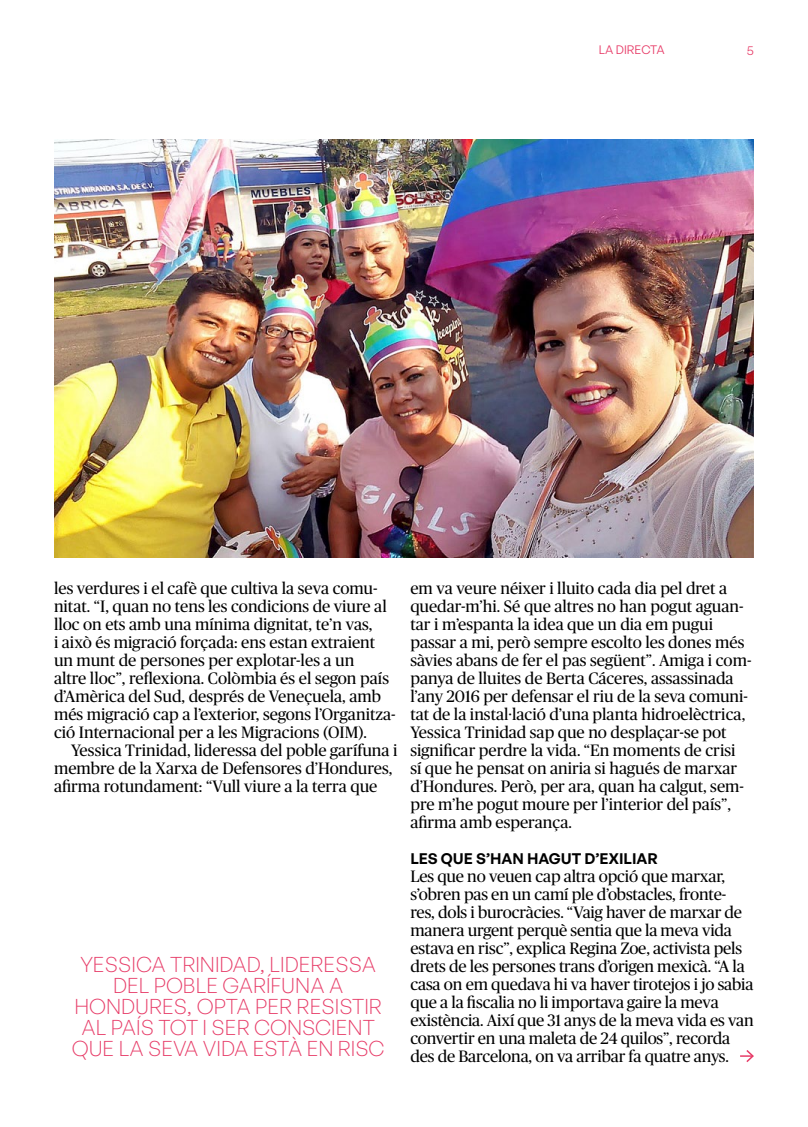
<style>
.page{position:relative;width:808px;height:1127px;background:#fff}
.page>*{position:absolute;margin:0;border:0;box-sizing:border-box;transform-origin:0 0}
.t1{font:300 21px/21px "General Sans";color:#e73c68;text-align:center}
.t2{font:16.5px/18px "Publico";color:#000}
.t3{font:600 15px "General Sans";color:#000}
.t4{font:12px "General Sans";color:#e73c68}
</style>
<div class="page">
<img style="left:54px;top:140px;width:700px;height:417px">
<svg style="left:740px;top:1050px;width:14px;height:12px"></svg>
<p class="t4" style="left:599px;top:42px;width:68px">LA DIRECTA</p>
<p class="t4" style="left:747px;top:43px;width:9px">5</p>
<p class="t2" style="left:54px;top:579px;width:343px">les verdures i el cafè que cultiva la seva comu&shy;nitat. “I, quan no tens les condicions de viure al lloc on ets amb una mínima dignitat, te’n vas,<br>i això és migració forçada: ens estan extraient un munt de persones per explotar-les a un<br>altre lloc”, reflexiona. Colòmbia és el segon país d’Amèrica del Sud, després de Veneçuela, amb més migració cap a l’exterior, segons l’Organitza&shy;ció Internacional per a les Migracions (OIM).</p>
<p class="t2" style="left:54px;top:741px;width:345px;text-indent:17px">Yessica Trinidad, lideressa del poble garífuna i membre de la Xarxa de Defensores d’Hondures, afirma rotundament: “Vull viure a la terra que</p>
<p class="t1" style="left:72px;top:953px;width:314px">YESSICA TRINIDAD, LIDERESSA<br>DEL POBLE GARÍFUNA A<br>HONDURES, OPTA PER RESISTIR<br>AL PAÍS TOT I SER CONSCIENT<br>QUE LA SEVA VIDA ESTÀ EN RISC</p>
<p class="t2" style="left:410px;top:579px;width:343px">em va veure néixer i lluito cada dia pel dret a quedar-m’hi. Sé que altres no han pogut aguan&shy;tar i m’espanta la idea que un dia em pugui passar a mi, però sempre escolto les dones més sàvies abans de fer el pas següent”. Amiga i com&shy;panya de lluites de Berta Cáceres, assassinada l’any 2016 per defensar el riu de la seva comuni&shy;tat de la instal·lació d’una planta hidroelèctrica, Yessica Trinidad sap que no desplaçar-se pot significar perdre la vida. “En moments de crisi<br>sí que he pensat on aniria si hagués de marxar d’Hondures. Però, per ara, quan ha calgut, sem&shy;pre m’he pogut moure per l’interior del país”, afirma amb esperança.</p>
<p class="t3" style="left:410px;top:849px;width:249px">LES QUE S’HAN HAGUT D’EXILIAR</p>
<p class="t2" style="left:410px;top:867px;width:345px">Les que no veuen cap altra opció que marxar, s’obren pas en un camí ple d’obstacles, fronte&shy;res, dols i burocràcies. “Vaig haver de marxar de manera urgent perquè sentia que la meva vida estava en risc”, explica Regina Zoe, activista pels drets de les persones trans d’origen mexicà. “A la casa on em quedava hi va haver tirotejos i jo sabia que a la fiscalia no li importava gaire la meva existència. Així que 31 anys de la meva vida es van convertir en una maleta de 24 quilos”, recorda des de Barcelona, on va arribar fa quatre anys.</p>
</div>
